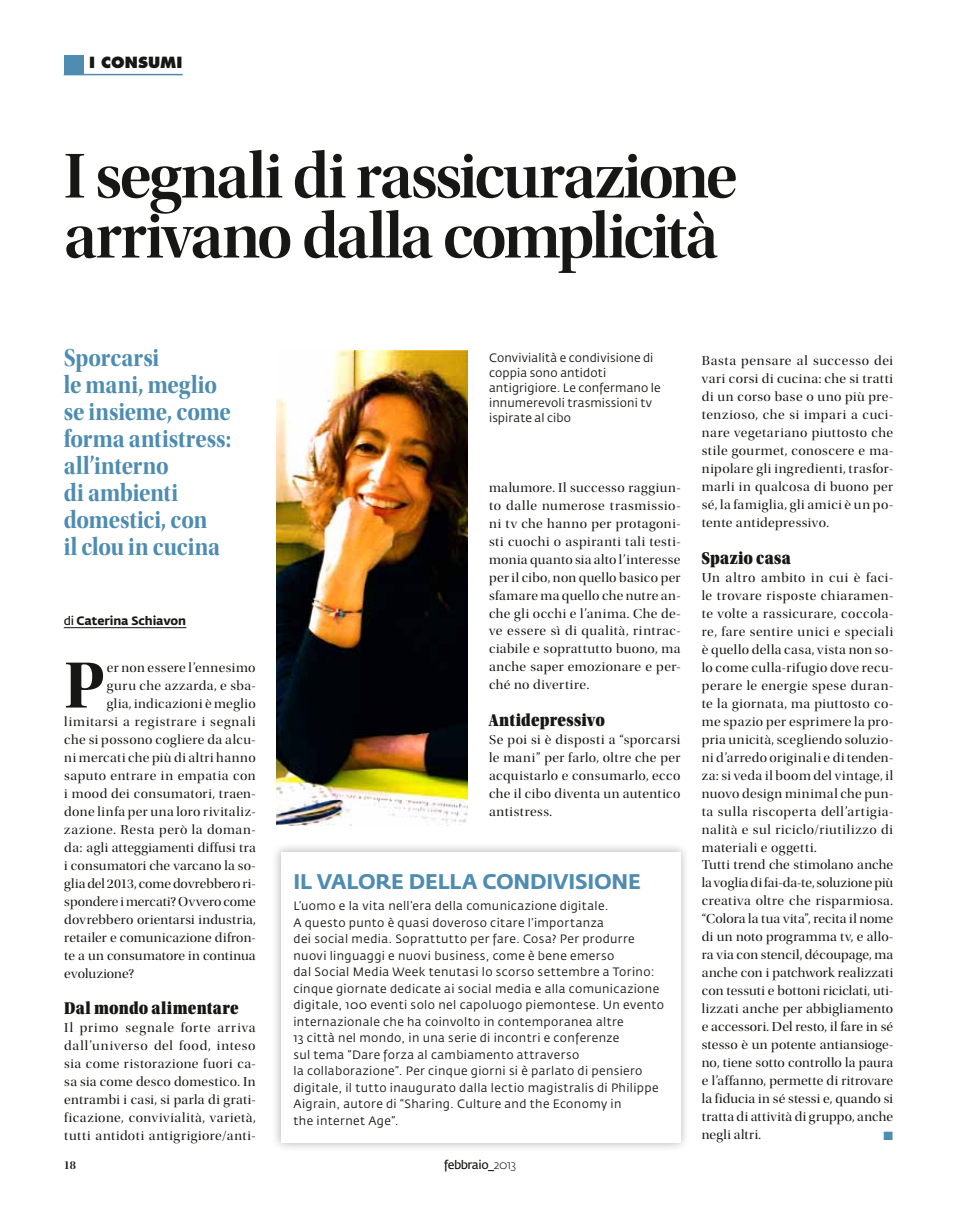
<style>
.page{position:relative;width:957px;height:1212px;background:#fff}
.page>*{position:absolute;margin:0;border:0;box-sizing:border-box;transform-origin:0 0}
.t1{font:68.1px "Utopia Std Bold Disp";color:#171715}
.t2{font:66px/60px "Utopia Std Semibold Disp";letter-spacing:-.035em;color:#171715}
.t3{font:25.5px/27px "Utopia Std Bold Disp";letter-spacing:-.005em;color:#4e8cb1;scale:.9 1}
.t4{font:700 21px "Fedra Sans Std";letter-spacing:-.01em;color:#4e8cb1}
.t5{font:18px "Utopia Std Black Headline";letter-spacing:.02em;color:#171715;scale:.85 1}
.t6{font:800 15px "Futura Std";letter-spacing:.005em;color:#171715}
.t7{font:13.5px/18px "Utopia Std Disp";letter-spacing:.03em;color:#171715;text-align:justify;scale:1.05 1}
.t8{font:13.5px "Utopia Std Disp";letter-spacing:.01em;color:#171715;scale:1.05 1}
.t9{font:13.5px "Utopia Std Disp";color:#171715;scale:1.05 1}
.t10{font:13.5px "Utopia Std Disp";letter-spacing:.05em;color:#171715;scale:1.05 1}
.t11{font:13.5px "Utopia Std Disp";letter-spacing:.005em;color:#171715;scale:1.05 1}
.t12{font:12px/16.5px "Fedra Sans Std";letter-spacing:.03em;color:#171715}
.t13{font:12px/15px "Fedra Sans Std";letter-spacing:.01em;color:#171715}
.t14{font:700 12px "Fedra Sans Std";letter-spacing:-.01em;color:#171715}
.t15{font:600 12px "Fedra Sans Std";letter-spacing:-.04em;color:#171715}
.t16{font:12px "Utopia Std Semibold Disp";color:#171715}
.t17{font:12px "Zapf Dingbats";color:#4e8cb1;scale:1.05 1}
.s1{font-weight:600}
.s2{font-weight:300}
</style>
<div class="page">
<hr style="left:64px;top:74px;width:119px;height:1px;background:#4e8cb1">
<div style="left:64px;top:56px;width:19px;height:19px;background:#4e8cb1"></div>
<hr style="left:64px;top:627px;width:122px;height:1px;background:#171715">
<div style="left:271px;top:841px;width:419px;height:311px;background:#171715;opacity:.35"></div>
<div style="left:281px;top:851px;width:399px;height:291px;background:#fff"></div>
<img style="left:276px;top:350px;width:192px;height:475px">
<p class="t6" style="left:89px;top:53px;width:93px">i CONSUMI</p>
<h2 class="t2" style="left:64px;top:147px;width:675px">I segnali di rassicurazione arrivano dalla complicità</h2>
<h3 class="t3" style="left:64px;top:344px;width:187px">Sporcarsi<br>le mani, meglio se insieme, come forma antistress: all’interno<br>di ambienti domestici, con<br>il clou in cucina</h3>
<p class="t14" style="left:64px;top:613px;width:124px"><span class="s1">di</span> Caterina Schiavon</p>
<h1 class="t1" style="left:64px;top:647px;width:43px">P</h1>
<p class="t7" style="left:107px;top:658px;width:143px">er non essere l’ennesimo</p>
<p class="t7" style="left:107px;top:676px;width:143px">guru che azzarda, e sba-</p>
<p class="t7" style="left:107px;top:694px;width:143px">glia, indicazioni è meglio</p>
<p class="t10" style="left:64px;top:714px;width:184px">limitarsi a registrare i segnali</p>
<p class="t7" style="left:64px;top:730px;width:184px">che si possono cogliere da alcu-</p>
<p class="t7" style="left:64px;top:748px;width:184px">ni mercati che più di altri hanno</p>
<p class="t7" style="left:64px;top:766px;width:184px">saputo entrare in empatia con</p>
<p class="t7" style="left:64px;top:784px;width:184px">i mood dei consumatori, traen-</p>
<p class="t7" style="left:64px;top:802px;width:184px">done linfa per una loro rivitaliz-</p>
<p class="t7" style="left:64px;top:820px;width:184px">zazione. Resta però la doman-</p>
<p class="t7" style="left:64px;top:838px;width:184px">da: agli atteggiamenti diffusi tra</p>
<p class="t8" style="left:64px;top:858px;width:184px">i consumatori che varcano la so-</p>
<p class="t9" style="left:64px;top:876px;width:184px">glia del 2013, come dovrebbero ri-</p>
<p class="t9" style="left:64px;top:894px;width:184px">spondere i mercati? Ovvero come</p>
<p class="t7" style="left:64px;top:910px;width:184px">dovrebbero orientarsi industria,</p>
<p class="t8" style="left:64px;top:930px;width:184px">retailer e comunicazione difron-</p>
<p class="t8" style="left:64px;top:948px;width:184px">te a un consumatore in continua</p>
<p class="t11" style="left:64px;top:966px;width:68px">evoluzione?</p>
<h3 class="t5" style="left:64px;top:998px;width:207px">Dal mondo alimentare</h3>
<p class="t7" style="left:64px;top:1018px;width:184px">Il primo segnale forte arriva dall’universo del food, inteso sia come ristorazione fuori ca&shy;sa sia come desco domestico. In entrambi i casi, si parla di grati&shy;ficazione, convivialità, varietà, tutti antidoti antigrigiore/anti-</p>
<p class="t13" style="left:489px;top:351px;width:173px">Convivialità e condivisione di coppia sono antidoti antigrigiore. Le confermano le innumerevoli trasmissioni tv ispirate al cibo</p>
<p class="t7" style="left:702px;top:352px;width:184px">Basta pensare al successo dei vari corsi di cucina: che si tratti di un corso base o uno più pre&shy;tenzioso, che si impari a cuci&shy;nare vegetariano piuttosto che stile gourmet, conoscere e ma&shy;nipolare gli ingredienti, trasfor&shy;marli in qualcosa di buono per sé, la famiglia, gli amici è un po&shy;tente antidepressivo.</p>
<h3 class="t5" style="left:702px;top:548px;width:106px">Spazio casa</h3>
<p class="t7" style="left:702px;top:568px;width:184px;text-align:left">Un altro ambito in cui è faci&shy;le trovare risposte chiaramen&shy;te volte a rassicurare, coccola&shy;re, fare sentire unici e speciali è quello della casa, vista non so&shy;lo come culla-rifugio dove recu&shy;perare le energie spese duran&shy;te la giornata, ma piuttosto co&shy;me spazio per esprimere la pro&shy;pria unicità, scegliendo soluzio&shy;ni d’arredo originali e di tenden&shy;za: si veda il boom del vintage, il nuovo design minimal che pun&shy;ta sulla riscoperta dell’artigia&shy;nalità e sul riciclo/riutilizzo di materiali e oggetti.<br>Tutti trend che stimolano anche la voglia di fai-da-te, soluzione più creativa oltre che risparmiosa. “Colora la tua vita”, recita il nome di un noto programma tv, e allo&shy;ra via con stencil, découpage, ma anche con i patchwork realizzati con tessuti e bottoni riciclati, uti&shy;lizzati anche per abbigliamento e accessori. Del resto, il fare in sé stesso è un potente antiansioge&shy;no, tiene sotto controllo la paura e l’affanno, permette di ritrovare la fiducia in sé stessi e, quando si tratta di attività di gruppo, anche negli altri.</p>
<p class="t7" style="left:489px;top:478px;width:184px">malumore. Il successo raggiun&shy;to dalle numerose trasmissio&shy;ni tv che hanno per protagoni&shy;sti cuochi o aspiranti tali testi&shy;monia quanto sia alto l’interesse per il cibo, non quello basico per sfamare ma quello che nutre an&shy;che gli occhi e l’anima. Che de&shy;ve essere sì di qualità, rintrac&shy;ciabile e soprattutto buono, ma anche saper emozionare e per&shy;ché no divertire.</p>
<h3 class="t5" style="left:489px;top:710px;width:138px">Antidepressivo</h3>
<p class="t7" style="left:489px;top:730px;width:184px">Se poi si è disposti a “sporcarsi le mani” per farlo, oltre che per acquistarlo e consumarlo, ecco che il cibo diventa un autentico antistress.</p>
<h3 class="t4" style="left:293px;top:868px;width:349px">IL VALORE DELLA CONDIVISIONE</h3>
<p class="t12" style="left:293px;top:898px;width:372px">L’uomo e la vita nell’era della comunicazione digitale.<br>A questo punto è quasi doveroso citare l’importanza<br>dei social media. Soprattutto per fare. Cosa? Per produrre nuovi linguaggi e nuovi business, come è bene emerso<br>dal Social Media Week tenutasi lo scorso settembre a Torino: cinque giornate dedicate ai social media e alla comunicazione digitale, 100 eventi solo nel capoluogo piemontese. Un evento internazionale che ha coinvolto in contemporanea altre<br>13 città nel mondo, in una serie di incontri e conferenze<br>sul tema “Dare forza al cambiamento attraverso<br>la collaborazione”. Per cinque giorni si è parlato di pensiero digitale, il tutto inaugurato dalla lectio magistralis di Philippe Aigrain, autore di “Sharing. Culture and the Economy in<br>the internet Age”.</p>
<p class="t17" style="left:883px;top:1130px;width:11px">■</p>
<p class="t16" style="left:64px;top:1158px;width:14px">18</p>
<p class="t15" style="left:444px;top:1157px;width:74px">febbraio_<span class="s2">2013</span></p>
</div>
